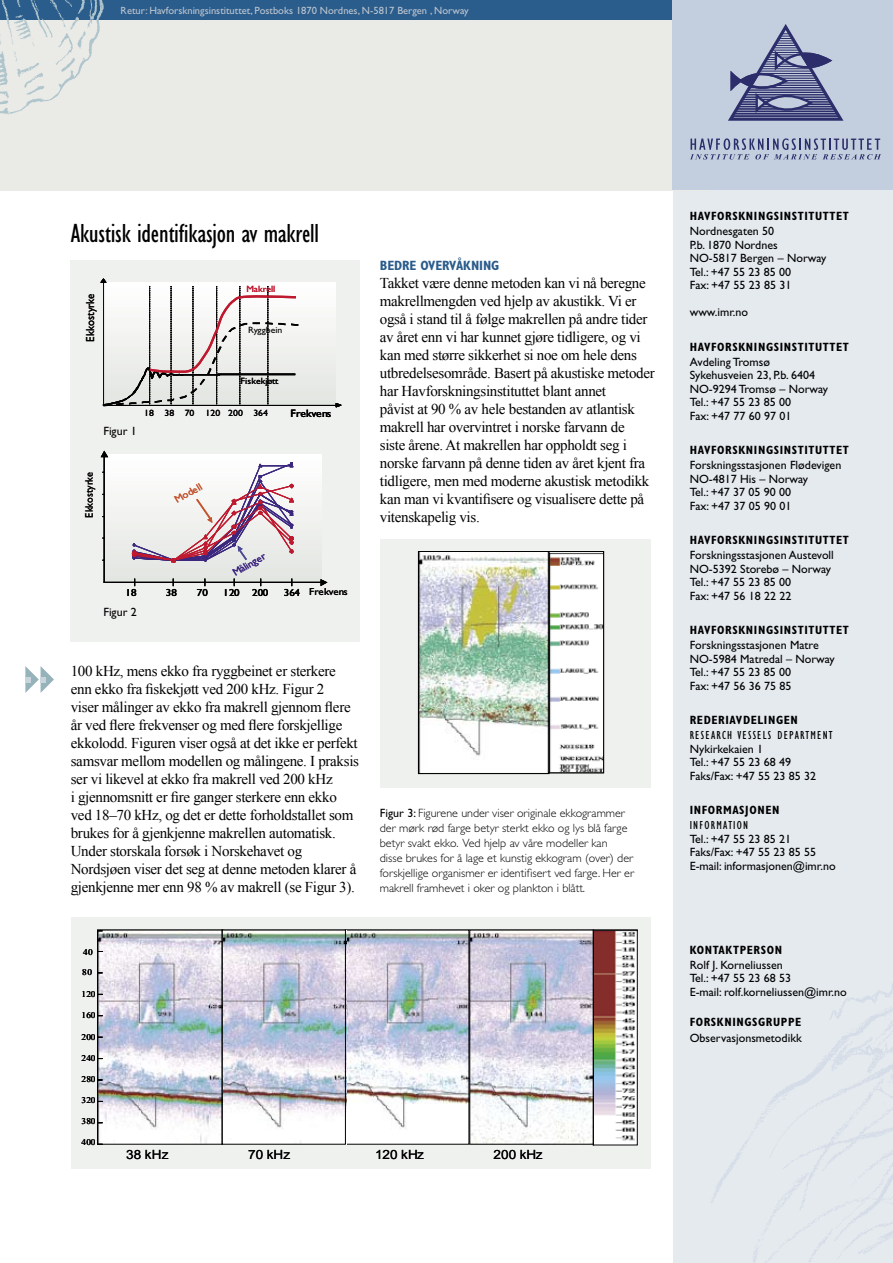
<style>
.page{position:relative;width:893px;height:1263px;background:#fff}
.page>*{position:absolute;margin:0;border:0;box-sizing:border-box;transform-origin:0 0}
.t1{font:condensed 27px "Gill Sans";letter-spacing:-.01em;color:#000}
.t2{font:15px/18px "Times New Roman";letter-spacing:-.02em;color:#000}
.t3{font:700 condensed 13.5px "Gill Sans";letter-spacing:-.01em;color:#2a5c8c}
.t4{font:13.2px "Arial";letter-spacing:.005em;color:#000;scale:1.07 1}
.t5{font:12.75px "Arial";letter-spacing:.005em;color:#000;scale:1.07 1}
.t6{font:12px/13.5px "Gill Sans";color:#000}
.t7{font:300 12px/15px "Gill Sans";color:#000}
.t8{font:700 condensed 12px "Gill Sans";letter-spacing:.05em;color:#000}
.t9{font:condensed 12px "Gill Sans";letter-spacing:.1em;color:#000}
.t10{font:11.55px "Gill Sans";color:#000;scale:.94 1}
.t11{font:10.95px "Gill Sans";color:#000;scale:.94 1}
.t12{font:10.8px "Gill Sans";letter-spacing:-.015em;color:#000;scale:1.07 1}
.t13{font:10.5px "Gill Sans";color:#bcc5cf}
.t14{font:10.35px "Gill Sans";color:#3a237d}
.t15{font:10.35px "Gill Sans";color:#c45530;scale:1.04 1}
.t16{font:10.2px "Gill Sans";letter-spacing:.02em;color:#000;scale:1.07 1}
.t17{font:10.2px "Gill Sans";letter-spacing:-.015em;color:#000;scale:1.07 1}
.t18{font:9.15px "Gill Sans";color:#000;scale:1.07 1}
.t19{font:9.15px "Gill Sans";letter-spacing:-.01em;color:#be192f;scale:1.07 1}
.t20{font:8.7px "Times New Roman";letter-spacing:.045em;color:#000;scale:1.07 1}
.s1{font-weight:400}
</style>
<div class="page">
<div style="left:71px;top:917px;width:579px;height:252px;background:#eff1ee"></div>
<div style="left:380px;top:539px;width:270px;height:248px;background:#eff1ee"></div>
<div style="left:0;top:0;width:770px;height:68px;background:#2a5c8c"></div>
<div style="left:673px;top:147px;width:220px;height:1116px;background:#e5eaef"></div>
<div style="left:0;top:20px;width:713px;height:170px;background:#eaeae7"></div>
<div style="left:673px;top:0;width:220px;height:190px;background:#c3cede"></div>
<svg style="left:690px;top:138px;width:191px;height:21px"></svg>
<svg style="left:728px;top:24px;width:116px;height:97px"></svg>
<img style="left:0;top:0;width:104px;height:114px">
<svg style="left:25px;top:666px;width:29px;height:27px"></svg>
<div style="left:71px;top:260px;width:289px;height:381px;background:#eff1ee"></div>
<div style="left:104px;top:282px;width:232px;height:123px;background:linear-gradient(to bottom,#fff,#e2e5e1)"></div>
<div style="left:103px;top:404px;width:234px;height:2px;border:1px solid #000"></div>
<svg style="left:335px;top:403px;width:6px;height:5px"></svg>
<svg style="left:100px;top:279px;width:198px;height:127px"></svg>
<hr style="left:103px;top:282px;width:1px;height:123px;background:#000">
<div style="left:104px;top:455px;width:218px;height:127px;background:linear-gradient(to bottom,#fff,#e2e4e0)"></div>
<hr style="left:104px;top:456px;width:1px;height:126px;background:#000">
<svg style="left:101px;top:451px;width:7px;height:6px"></svg>
<svg style="left:132px;top:462px;width:162px;height:100px"></svg>
<hr style="left:104px;top:582px;width:218px;height:1px;background:#000">
<svg style="left:321px;top:579px;width:6px;height:7px"></svg>
<img style="left:99px;top:931px;width:537px;height:212px">
<div style="left:97px;top:929px;width:126px;height:216px;border:1px solid #000"></div>
<div style="left:221px;top:929px;width:125px;height:216px;border:1px solid #000"></div>
<div style="left:469px;top:929px;width:125px;height:216px;border:1px solid #000"></div>
<div style="left:593px;top:929px;width:45px;height:216px;border:1px solid #000"></div>
<img style="left:420px;top:553px;width:182px;height:219px">
<div style="left:418px;top:551px;width:132px;height:223px;border:1px solid #000"></div>
<div style="left:548px;top:551px;width:56px;height:222px;border:1px solid #000"></div>
<p class="t13" style="left:121px;top:4px;width:349px">Retur: Havforskningsinstituttet, Postboks 1870 Nordnes, N-5817 Bergen , Norway</p>
<h1 class="t1" style="left:71px;top:218px;width:250px">Akustisk identifikasjon av makrell</h1>
<p class="t10" style="left:84px;top:342px;width:53px;rotate:-90deg">Ekkostyrke</p>
<p class="t19" style="left:247px;top:283px;width:28px">Makrell</p>
<p class="t18" style="left:248px;top:325px;width:33px">Ryggbein</p>
<p class="t6" style="left:103px;top:424px;width:35px">Figur 1</p>
<p class="t18" style="left:240px;top:376px;width:37px">Fiskekjøtt</p>
<p class="t18" style="left:144px;top:408px;width:117px">18 38 70 120 200 364</p>
<p class="t12" style="left:290px;top:407px;width:40px">Frekvens</p>
<p class="t11" style="left:83px;top:518px;width:50px;rotate:-90deg">Ekkostyrke</p>
<p class="t15" style="left:173px;top:495px;width:30px;rotate:-28deg">Modell</p>
<p class="t14" style="left:231px;top:567px;width:38px;rotate:-29deg">Målinger</p>
<p class="t16" style="left:125px;top:587px;width:12px">18</p>
<p class="t16" style="left:166px;top:587px;width:12px">38</p>
<p class="t16" style="left:197px;top:587px;width:12px">70</p>
<p class="t16" style="left:223px;top:587px;width:44px">120 200</p>
<p class="t16" style="left:284px;top:587px;width:17px">364</p>
<p class="t6" style="left:103px;top:605px;width:35px">Figur 2</p>
<p class="t17" style="left:309px;top:586px;width:38px">Frekvens</p>
<p class="t2" style="left:71px;top:661px;width:290px">100 kHz, mens ekko fra ryggbeinet er sterkere enn ekko fra fiskekjøtt ved 200 kHz. Figur 2<br>viser målinger av ekko fra makrell gjennom flere år ved flere frekvenser og med flere forskjellige ekkolodd. Figuren viser også at det ikke er perfekt samsvar mellom modellen og målingene. I praksis ser vi likevel at ekko fra makrell ved 200 kHz<br>i gjennomsnitt er fire ganger sterkere enn ekko ved 18–70 kHz, og det er dette forholdstallet som brukes for å gjenkjenne makrellen automatisk.<br>Under storskala forsøk i Norskehavet og Nordsjøen viser det seg at denne metoden klarer å gjenkjenne mer enn 98 % av makrell (se Figur 3).</p>
<p class="t4" style="left:104px;top:775px;width:49px">120 kHz</p>
<p class="t4" style="left:227px;top:775px;width:49px">200 kHz</p>
<p class="t3" style="left:380px;top:257px;width:121px">BEDRE OVERVÅKNING</p>
<p class="t2" style="left:380px;top:273px;width:276px">Takket være denne metoden kan vi nå beregne makrellmengden ved hjelp av akustikk. Vi er også i stand til å følge makrellen på andre tider av året enn vi har kunnet gjøre tidligere, og vi kan med større sikkerhet si noe om hele dens utbredelsesområde. Basert på akustiske metoder har Havforskningsinstituttet blant annet<br>påvist at 90 % av hele bestanden av atlantisk makrell har overvintret i norske farvann de<br>siste årene. At makrellen har oppholdt seg i norske farvann på denne tiden av året kjent fra tidligere, men med moderne akustisk metodikk kan man vi kvantifisere og visualisere dette på vitenskapelig vis.</p>
<p class="t7" style="left:380px;top:805px;width:256px"><span class="s1">Figur 3:</span> Figurene under viser originale ekkogrammer der mørk rød farge betyr sterkt ekko og lys blå farge betyr svakt ekko. Ved hjelp av våre modeller kan<br>disse brukes for å lage et kunstig ekkogram (over) der forskjellige organismer er identifisert ved farge. Her er makrell framhevet i oker og plankton i blått.</p>
<p class="t20" style="left:83px;top:946px;width:11px">40</p>
<p class="t20" style="left:82px;top:966px;width:11px">80</p>
<p class="t20" style="left:81px;top:988px;width:15px">120</p>
<p class="t20" style="left:81px;top:1009px;width:15px">160</p>
<p class="t20" style="left:81px;top:1031px;width:15px">200</p>
<p class="t20" style="left:81px;top:1052px;width:15px">240</p>
<p class="t20" style="left:81px;top:1073px;width:15px">280</p>
<p class="t20" style="left:81px;top:1094px;width:15px">320</p>
<p class="t20" style="left:81px;top:1115px;width:15px">380</p>
<p class="t20" style="left:81px;top:1136px;width:15px">400</p>
<p class="t5" style="left:126px;top:1146px;width:41px">38 kHz</p>
<p class="t5" style="left:248px;top:1146px;width:41px">70 kHz</p>
<p class="t5" style="left:375px;top:1146px;width:47px">120 kHz</p>
<p class="t5" style="left:493px;top:1146px;width:47px">200 kHz</p>
<p class="t8" style="left:690px;top:209px;width:16px">HAVFORSKNINGSINSTIT</p>
<p class="t8" style="left:815px;top:209px;width:14px">UTTET</p>
<p class="t6" style="left:690px;top:224px;width:138px">Nordnesgaten 50<br>P.b. 1870 Nordnes<br>NO-5817 Bergen – Norway<br>Tel.: +47 55 23 85 00<br>Fax: +47 55 23 85 31</p>
<p class="t6" style="left:690px;top:305px;width:60px">www.imr.no</p>
<p class="t8" style="left:690px;top:339px;width:16px">HAVFORSKNINGSINSTIT</p>
<p class="t8" style="left:815px;top:339px;width:14px">UTTET</p>
<p class="t6" style="left:690px;top:355px;width:140px">Avdeling Tromsø<br>Sykehusveien 23, P.b. 6404<br>NO-9294 Tromsø – Norway<br>Tel.: +47 55 23 85 00<br>Fax: +47 77 60 97 01</p>
<p class="t8" style="left:690px;top:443px;width:16px">HAVFORSKNINGSINSTIT</p>
<p class="t8" style="left:815px;top:443px;width:16px">UTTET</p>
<p class="t6" style="left:690px;top:458px;width:153px">Forskningsstasjonen Flødevigen<br>NO-4817 His – Norway<br>Tel.: +47 37 05 90 00<br>Fax: +47 37 05 90 01</p>
<p class="t8" style="left:690px;top:533px;width:16px">HAVFORSKNINGSINSTIT</p>
<p class="t8" style="left:815px;top:533px;width:14px">UTTET</p>
<p class="t6" style="left:690px;top:548px;width:146px">Forskningsstasjonen Austevoll<br>NO-5392 Storebø – Norway<br>Tel.: +47 55 23 85 00<br>Fax: +47 56 18 22 22</p>
<p class="t8" style="left:690px;top:623px;width:16px">HAVFORSK</p>
<p class="t8" style="left:746px;top:623px;width:15px">NINGSINSTIT</p>
<p class="t8" style="left:815px;top:623px;width:14px">UTTET</p>
<p class="t6" style="left:690px;top:638px;width:147px">Forskningsstasjonen Matre<br>NO-5984 Matredal – Norway<br>Tel.: +47 55 23 85 00<br>Fax: +47 56 36 75 85</p>
<p class="t8" style="left:690px;top:713px;width:110px">REDERIAVDELINGEN</p>
<p class="t9" style="left:690px;top:729px;width:144px">RESEARCH VESSELS DEPARTMENT</p>
<p class="t6" style="left:690px;top:742px;width:128px">Nykirkekaien 1<br>Tel.: +47 55 23 68 49<br>Faks/Fax: +47 55 23 85 32</p>
<p class="t8" style="left:690px;top:803px;width:8px">INFORMAS</p>
<p class="t8" style="left:745px;top:803px;width:13px">JONEN</p>
<p class="t9" style="left:690px;top:819px;width:60px">INFORMATION</p>
<p class="t6" style="left:690px;top:832px;width:147px">Tel.: +47 55 23 85 21<br>Faks/Fax: +47 55 23 85 55<br>E-mail: informasjonen@imr.no</p>
<p class="t8" style="left:690px;top:942px;width:94px">KONTAKTPERSON</p>
<p class="t6" style="left:690px;top:958px;width:159px">Rolf J. Korneliussen<br>Tel.: +47 55 23 68 53<br>E-mail: rolf.korneliussen@imr.no</p>
<p class="t8" style="left:690px;top:1014px;width:113px">FORSKNINGSGRUPPE</p>
<p class="t6" style="left:690px;top:1031px;width:114px">Observasjonsmetodikk</p>
</div>
